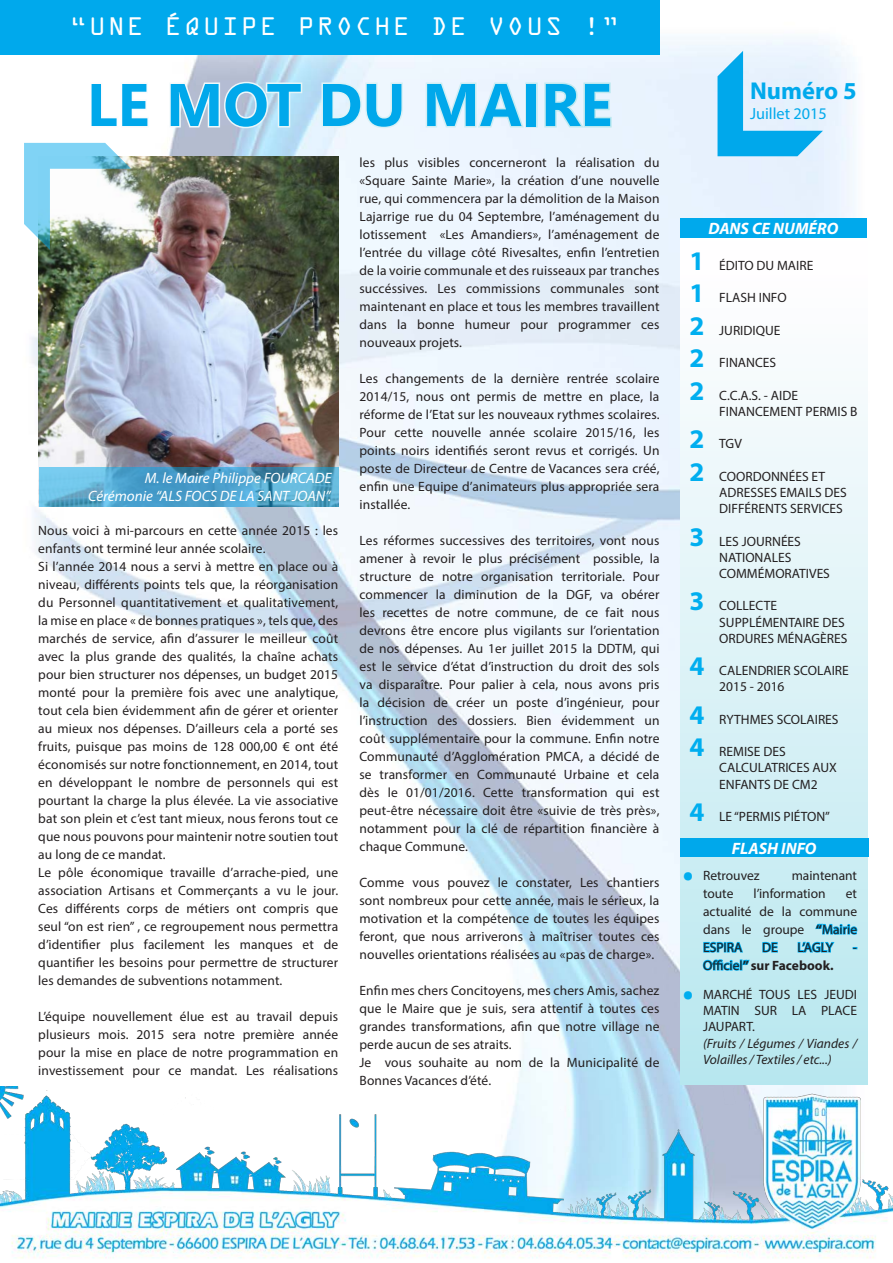
<style>
.page{position:relative;width:893px;height:1263px;background:#fff}
.page>*{position:absolute;margin:0;border:0;box-sizing:border-box;transform-origin:0 0}
.t1{font:700 60px "Segoe UI";color:#00a8eb}
.TOC_entry{font:700 45px "Myriad Pro";color:#00aeef}
._01a_SubHeadline{font:27px "OCRA Extended";letter-spacing:.1em;color:#fff}
.t2{font:700 24.45px "Myriad Pro";color:#00a9ec}
._09_Article_Name{font:italic 700 16.5px "Myriad Pro";color:#fff}
.t3{font:16.35px "Myriad Pro";color:#00a9ec}
._05a_body_text_Intro{font:italic 15px "Myriad Pro";color:#fff}
._01a_SubHeadline-2{font:13.5px/18px "Myriad Pro";letter-spacing:.01em;color:#231f20;text-align:justify}
.TOC_entry-2{font:13.5px/16.2px "Myriad Pro";color:#231f20}
.TOC_entry-3{font:italic 13.5px/16.2px "Myriad Pro";color:#231f20}
.TOC_entry-4{font:700 13.5px "Myriad Pro";color:#231f20}
.s1{font-weight:700;font-size:27px;color:#00aeef}
.s2{font-weight:700}
.s3{font-weight:400}
</style>
<div class="page">
<img style="left:0;top:0;width:869px;height:1086px">
<div style="left:680px;top:238px;width:188px;height:846px;background:linear-gradient(to bottom,#fff,#b6e7ef)"></div>
<div style="left:0;top:0;width:659px;height:54px;background:#00a9ec"></div>
<svg style="left:717px;top:51px;width:106px;height:105px;background:#93d6f6"></svg>
<svg style="left:89px;top:81px;width:61px;height:48px"></svg>
<svg style="left:168px;top:80px;width:136px;height:50px;background:#c9dbea"></svg>
<svg style="left:320px;top:81px;width:84px;height:49px;background:#e5f3fb"></svg>
<svg style="left:424px;top:80px;width:102px;height:50px;background:#e2f2fb"></svg>
<div style="left:525px;top:82px;width:13px;height:46px;border:3px solid #fff"></div>
<svg style="left:543px;top:81px;width:70px;height:49px;background:#d9eff8"></svg>
<div style="left:680px;top:218px;width:187px;height:20px;background:#00a9ec"></div>
<div style="left:680px;top:838px;width:188px;height:18px;background:#00a8eb"></div>
<svg style="left:761px;top:941px;width:18px;height:12px"></svg>
<svg style="left:797px;top:906px;width:61px;height:48px;background:#9fdff1"></svg>
<svg style="left:702px;top:931px;width:49px;height:40px;background:#84d7f0"></svg>
<img style="left:0;top:1086px;width:893px;height:173px">
<img style="left:38px;top:156px;width:300px;height:350px">
<svg style="left:39px;top:467px;width:299px;height:40px;background:#53a6cd"></svg>
<img style="left:24px;top:143px;width:107px;height:107px">
<p class="_01a_SubHeadline" style="left:70px;top:12px;width:550px">“UNE ÉQUIPE PROCHE DE VOUS !”</p>
<p class="t1" style="left:87px;top:56px;width:527px">LE MOT DU MAIRE</p>
<p class="_05a_body_text_Intro" style="left:145px;top:469px;width:188px">M. le Maire Philippe FOURCADE</p>
<p class="_05a_body_text_Intro" style="left:88px;top:487px;width:245px">Cérémonie “ALS FOCS DE LA SANT JOAN”.</p>
<p class="_01a_SubHeadline-2" style="left:38px;top:521px;width:301px">Nous voici à mi-parcours en cette année 2015 : les enfants ont terminé leur année scolaire.</p>
<p class="_01a_SubHeadline-2" style="left:38px;top:557px;width:301px">Si l’année 2014 nous a servi à mettre en place ou à niveau, différents points tels que, la réorganisation du Personnel quantitativement et qualitativement, la mise en place « de bonnes pratiques », tels que, des marchés de service, afin d’assurer le meilleur coût avec la plus grande des qualités, la chaîne achats pour bien structurer nos dépenses, un budget 2015 monté pour la première fois avec une analytique, tout cela bien évidemment afin de gérer et orienter au mieux nos dépenses. D’ailleurs cela a porté ses fruits, puisque pas moins de 128 000,00 € ont été économisés sur notre fonctionnement, en 2014, tout en développant le nombre de personnels qui est pourtant la charge la plus élevée. La vie associative bat son plein et c’est tant mieux, nous ferons tout ce que nous pouvons pour maintenir notre soutien tout au long de ce mandat.</p>
<p class="_01a_SubHeadline-2" style="left:38px;top:863px;width:301px">Le pôle économique travaille d’arrache-pied, une association Artisans et Commerçants a vu le jour.<br>Ces différents corps de métiers ont compris que seul “on est rien” , ce regroupement nous permettra d’identifier plus facilement les manques et de quantifier les besoins pour permettre de structurer les demandes de subventions notamment.</p>
<p class="_01a_SubHeadline-2" style="left:38px;top:1007px;width:301px">L’équipe nouvellement élue est au travail depuis plusieurs mois. 2015 sera notre première année pour la mise en place de notre programmation en investissement pour ce mandat. Les réalisations</p>
<p class="_01a_SubHeadline-2" style="left:359px;top:154px;width:301px">les plus visibles concerneront la réalisation du «Square Sainte Marie», la création d’une nouvelle rue, qui commencera par la démolition de la Maison Lajarrige rue du 04 Septembre, l’aménagement du lotissement «Les Amandiers», l’aménagement de l’entrée du village côté Rivesaltes, enfin l’entretien de la voirie communale et des ruisseaux par tranches succéssives. Les commissions communales sont maintenant en place et tous les membres travaillent dans la bonne humeur pour programmer ces nouveaux projets.</p>
<p class="_01a_SubHeadline-2" style="left:359px;top:370px;width:301px">Les changements de la dernière rentrée scolaire 2014/15, nous ont permis de mettre en place, la réforme de l’Etat sur les nouveaux rythmes scolaires.<br>Pour cette nouvelle année scolaire 2015/16, les points noirs identifiés seront revus et corrigés. Un poste de Directeur de Centre de Vacances sera créé, enfin une Equipe d’animateurs plus appropriée sera installée.</p>
<p class="_01a_SubHeadline-2" style="left:359px;top:532px;width:301px">Les réformes successives des territoires, vont nous amener à revoir le plus précisément possible, la structure de notre organisation territoriale. Pour commencer la diminution de la DGF, va obérer les recettes de notre commune, de ce fait nous devrons être encore plus vigilants sur l’orientation de nos dépenses. Au 1er juillet 2015 la DDTM, qui est le service d’état d’instruction du droit des sols va disparaître. Pour palier à cela, nous avons pris la décision de créer un poste d’ingénieur, pour l’instruction des dossiers. Bien évidemment un coût supplémentaire pour la commune. Enfin notre Communauté d’Agglomération PMCA, a décidé de se transformer en Communauté Urbaine et cela dès le 01/01/2016. Cette transformation qui est peut-être nécessaire doit être «suivie de très près», notamment pour la clé de répartition financière à chaque Commune.</p>
<p class="_01a_SubHeadline-2" style="left:359px;top:873px;width:301px">Comme vous pouvez le constater, Les chantiers sont nombreux pour cette année, mais le sérieux, la motivation et la compétence de toutes les équipes feront, que nous arriverons à maîtriser toutes ces nouvelles orientations réalisées au «pas de charge».</p>
<p class="_01a_SubHeadline-2" style="left:359px;top:981px;width:301px">Enfin mes chers Concitoyens, mes chers Amis, sachez que le Maire que je suis, sera attentif à toutes ces grandes transformations, afin que notre village ne perde aucun de ses atraits.</p>
<p class="_01a_SubHeadline-2" style="left:359px;top:1053px;width:301px">Je vous souhaite au nom de la Municipalité de<br>Bonnes Vacances d’été.</p>
<p class="t2" style="left:750px;top:75px;width:108px">Numéro 5</p>
<p class="t3" style="left:750px;top:103px;width:78px">Juillet 2015</p>
<p class="_09_Article_Name" style="left:708px;top:218px;width:131px">DANS CE NUMÉRO</p>
<p class="TOC_entry-2" style="left:689px;top:257px;width:125px"><span class="s1">1</span> ÉDITO DU MAIRE</p>
<p class="TOC_entry-2" style="left:689px;top:290px;width:99px"><span class="s1">1</span> FLASH INFO</p>
<p class="TOC_entry-2" style="left:689px;top:322px;width:92px"><span class="s1">2</span> JURIDIQUE</p>
<p class="TOC_entry-2" style="left:689px;top:354px;width:88px"><span class="s1">2</span> FINANCES</p>
<p class="TOC_entry-2" style="left:719px;top:387px;width:140px;text-indent:-30px"><span class="s1">2</span> C.C.A.S. - AIDE<br>FINANCEMENT PERMIS B</p>
<p class="TOC_entry-2" style="left:689px;top:435px;width:54px"><span class="s1">2</span> TGV</p>
<p class="TOC_entry-2" style="left:719px;top:468px;width:129px;text-indent:-30px"><span class="s1">2</span> COORDONNÉES ET<br>ADRESSES EMAILS DES<br>DIFFÉRENTS SERVICES</p>
<p class="TOC_entry-2" style="left:719px;top:533px;width:112px;text-indent:-30px"><span class="s1">3</span> LES JOURNÉES<br>NATIONALES<br>COMMÉMORATIVES</p>
<p class="TOC_entry-2" style="left:719px;top:597px;width:130px;text-indent:-30px"><span class="s1">3</span> COLLECTE<br>SUPPLÉMENTAIRE DES<br>ORDURES MÉNAGÈRES</p>
<p class="TOC_entry-2" style="left:719px;top:662px;width:131px;text-indent:-30px"><span class="s1">4</span> CALENDRIER SCOLAIRE<br>2015 - 2016</p>
<p class="TOC_entry-2" style="left:689px;top:711px;width:151px"><span class="s1">4</span> RYTHMES SCOLAIRES</p>
<p class="TOC_entry-2" style="left:719px;top:743px;width:119px;text-indent:-30px"><span class="s1">4</span> REMISE DES<br>CALCULATRICES AUX<br>ENFANTS DE CM2</p>
<p class="TOC_entry-2" style="left:689px;top:808px;width:142px"><span class="s1">4</span> LE “PERMIS PIÉTON”</p>
<p class="_09_Article_Name" style="left:732px;top:837px;width:86px">FLASH INFO</p>
<p class="TOC_entry" style="left:682px;top:835px;width:13px">.</p>
<p class="TOC_entry-2" style="left:703px;top:867px;width:58px">Retrouvez</p>
<p class="TOC_entry-2" style="left:792px;top:867px;width:67px">maintenant</p>
<p class="TOC_entry-2" style="left:703px;top:885px;width:32px">toute</p>
<p class="TOC_entry-2" style="left:754px;top:885px;width:74px">l’information</p>
<p class="TOC_entry-2" style="left:703px;top:884px;width:156px;line-height:18px;text-align:justify;text-indent:143px">et actualité de la commune dans le groupe <span class="s2">“</span>Mairie ESPIRA</p>
<p class="TOC_entry-2" style="left:762px;top:939px;width:17px">DE</p>
<p class="TOC_entry-2" style="left:797px;top:939px;width:37px">L’AGLY</p>
<p class="TOC_entry-2" style="left:853px;top:939px;width:6px">-</p>
<p class="TOC_entry-4" style="left:703px;top:956px;width:132px"><span class="s3">Officiel</span>” sur Facebook.</p>
<p class="TOC_entry" style="left:682px;top:954px;width:13px">.</p>
<p class="TOC_entry-2" style="left:703px;top:986px;width:156px;text-align:justify">MARCHÉ TOUS LES JEUDI MATIN SUR LA PLACE JAUPART.</p>
<p class="TOC_entry-3" style="left:703px;top:1035px;width:156px">(Fruits / Légumes / Viandes /<br>Volailles / Textiles / etc...)</p>
</div>
